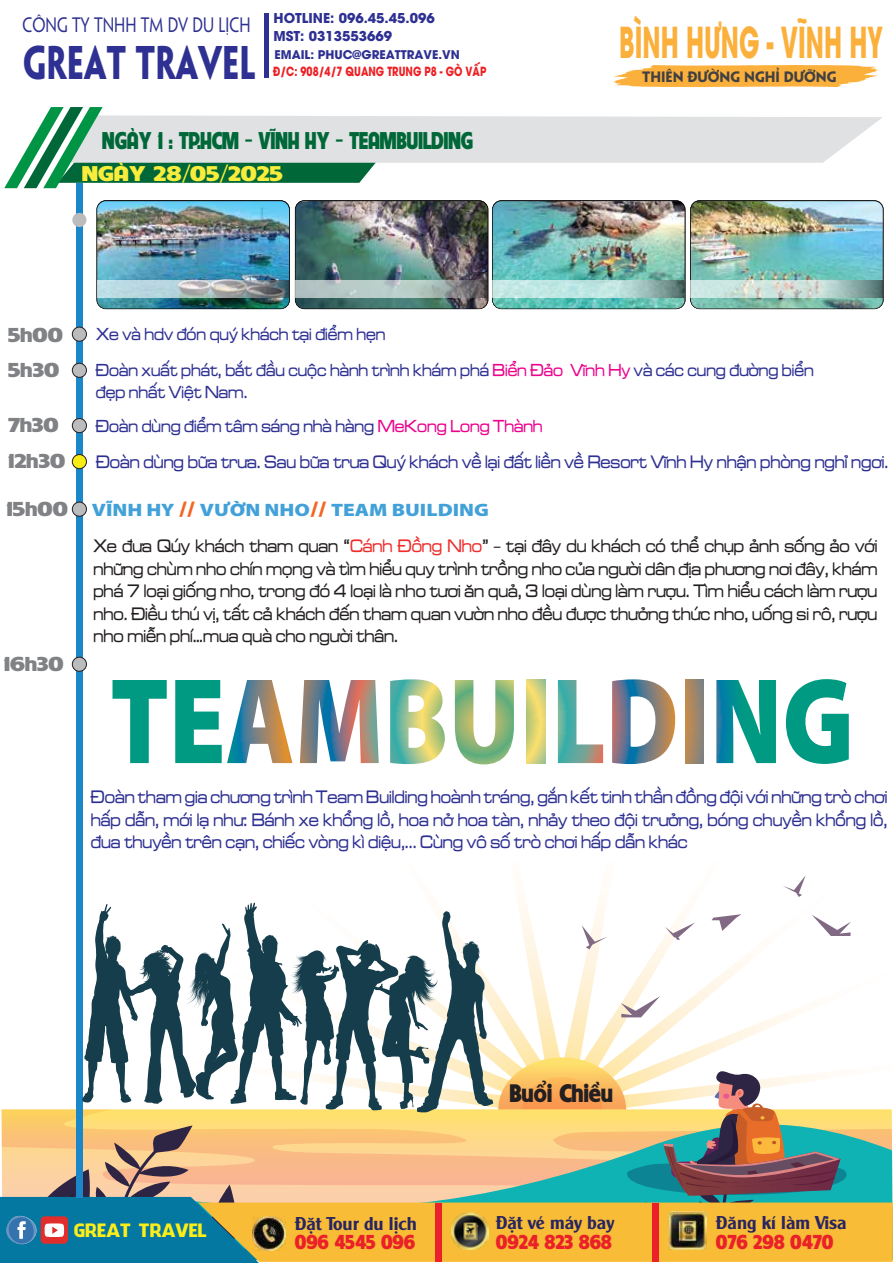
<style>
.page{position:relative;width:893px;height:1263px;background:#fff}
.page>*{position:absolute;margin:0;border:0;box-sizing:border-box;transform-origin:0 0}
.t1{font:700 42.3px "UTM Avo";color:#fbb03c;scale:.57 1}
.t2{font:700 42.3px "UTM Penumbra";color:#2e3092;scale:.75 1}
.t3{font:22.65px "UTM American Sans";color:#231f20}
.t4{font:21.6px "UTM American Sans";color:#006838;scale:.9 1}
.t5{font:19.05px "UTM American Sans";color:#f8ed3c;scale:1.32 1}
.t6{font:18.75px/22.5px "UTM Mobifone KT";color:#231f20;text-align:justify;scale:.8 1}
.t7{font:18.75px/22.5px "UTM Mobifone KT";color:#2e3092;text-align:justify;scale:.8 1}
.t8{font:18.75px "UTM Penumbra";color:#2e3092;scale:.8 1}
.t9{font:18px/36px "UTM Mobifone KT";color:#2e3092;scale:.8 1}
.t10{font:18px "UTM Alexander";color:#282560}
.t11{font:18px "UTM American Sans";color:#ea2128}
.t12{font:900 18px "Myriad Pro";color:#42a1d9;scale:1.18 1}
.t13{font:18px/35.4px "UTM American Sans";color:#808285;scale:1.32 1}
.t14{font:18px "UTM Facebook";color:#fdee19}
.t15{font:700 13.5px/18px "UTM Avo";color:#2e3092}
.t16{font:700 13.5px "UTM Penumbra";color:#414042}
.t17{font:700 12.6px "UTM Avo";color:#ed2024;scale:.78 1}
.t18{font:700 11.85px "UTM Avo";color:#2e3092}
.s1{color:#ec008c}
.s2{font-size:21px;color:#f26622}
.s3{color:#ee2d2c}
.s4{font-family:"Myriad Pro"}
</style>
<div class="page">
<div style="left:264px;top:13px;width:5px;height:64px;background:#2e3092"></div>
<svg style="left:4px;top:107px;width:879px;height:81px"></svg>
<div style="left:76px;top:183px;width:6px;height:1014px;background:#1b86c8"></div>
<div style="left:72px;top:213px;width:14px;height:14px;background:#babcbe;border-radius:50%"></div>
<div style="left:72px;top:327px;width:14px;height:14px;background:#babcbe;border-radius:50%"></div>
<div style="left:72px;top:327px;width:15px;height:14px;border:1px solid #231f20;border-radius:50%"></div>
<div style="left:72px;top:363px;width:14px;height:14px;background:#babcbe;border-radius:50%"></div>
<div style="left:72px;top:363px;width:15px;height:15px;border:1px solid #231f20;border-radius:50%"></div>
<div style="left:72px;top:418px;width:14px;height:15px;background:#babcbe;border-radius:50%"></div>
<div style="left:72px;top:418px;width:15px;height:15px;border:1px solid #231f20;border-radius:50%"></div>
<div style="left:72px;top:502px;width:14px;height:14px;background:#babcbe;border-radius:50%"></div>
<div style="left:72px;top:502px;width:15px;height:14px;border:1px solid #231f20;border-radius:50%"></div>
<div style="left:72px;top:455px;width:14px;height:14px;background:#f7ec13;border-radius:50%"></div>
<div style="left:72px;top:454px;width:15px;height:15px;border:1px solid #231f20;border-radius:50%"></div>
<div style="left:72px;top:657px;width:14px;height:14px;background:#babcbe;border-radius:50%"></div>
<div style="left:72px;top:657px;width:15px;height:14px;border:1px solid #231f20;border-radius:50%"></div>
<div style="left:295px;top:200px;width:193px;height:109px;border:2px solid #0d0a08;border-radius:9px"></div>
<img style="left:493px;top:201px;width:192px;height:107px;border-radius:9px">
<div style="left:492px;top:200px;width:193px;height:109px;border:2px solid #0d0a08;border-radius:9px"></div>
<img style="left:691px;top:201px;width:192px;height:107px;border-radius:9px">
<div style="left:690px;top:200px;width:193px;height:109px;border:2px solid #120d0a;border-radius:9px"></div>
<div style="left:96px;top:200px;width:194px;height:109px;border:2px solid #040303;border-radius:9px"></div>
<img style="left:97px;top:201px;width:192px;height:107px">
<img style="left:296px;top:201px;width:191px;height:107px">
<svg style="left:492px;top:280px;width:192px;height:17px;background:#afd3cf"></svg>
<svg style="left:296px;top:280px;width:191px;height:17px;background:#a6b3b2"></svg>
<svg style="left:97px;top:280px;width:192px;height:17px;background:#a7b8bd"></svg>
<svg style="left:691px;top:280px;width:192px;height:17px;background:#b9cfc9"></svg>
<svg style="left:612px;top:65px;width:267px;height:23px;background:#fbbd5e"></svg>
<div style="left:524px;top:677px;width:24px;height:89px;border:6px solid #fff"></div>
<svg style="left:112px;top:679px;width:402px;height:86px"></svg>
<svg style="left:527px;top:680px;width:18px;height:83px"></svg>
<svg style="left:557px;top:679px;width:119px;height:86px"></svg>
<svg style="left:685px;top:680px;width:19px;height:83px;background:#a28667"></svg>
<svg style="left:716px;top:679px;width:133px;height:85px"></svg>
<svg style="left:0;top:875px;width:893px;height:388px"></svg>
<p class="t8" style="left:23px;top:11px;width:286px">CÔNG TY TNHH TM DV DU LỊCH</p>
<p class="t15" style="left:273px;top:8px;width:163px">HOTLINE: 096.45.45.096<br>MST: 0313553669</p>
<p class="t18" style="left:274px;top:45px;width:187px">EMAIL: PHUC@GREATTRAVE.VN</p>
<p class="t17" style="left:273px;top:61px;width:275px">Đ/C: 908/4/7 QUANG TRUNG P8 - GÒ VẤP</p>
<h1 class="t2" style="left:23px;top:27px;width:311px">GREAT TRAVEL</h1>
<p class="t4" style="left:103px;top:124px;width:414px">NGÀY 1 : TP.HCM - VĨNH HY - TEAMBUILDING</p>
<p class="t5" style="left:82px;top:158px;width:154px">NGÀY 28/05/2025</p>
<h1 class="t1" style="left:619px;top:7px;width:464px">BÌNH HƯNG - VĨNH HY</h1>
<p class="t16" style="left:642px;top:65px;width:196px">THIÊN ĐƯỜNG NGHỈ DƯỠNG</p>
<p class="t13" style="left:8px;top:315px;width:43px">5h00<br>5h30</p>
<p class="t13" style="left:8px;top:406px;width:40px">7h30</p>
<p class="t13" style="left:8px;top:442px;width:45px">12h30</p>
<p class="t13" style="left:7px;top:489px;width:48px">15h00</p>
<p class="t13" style="left:4px;top:645px;width:47px">16h30</p>
<p class="t9" style="left:96px;top:315px;width:899px">Xe và hdv đón quý khách tại điểm hẹn<br>Đoàn xuất phát, bắt đầu cuộc hành trình khám phá <span class="s1">Biển Đảo Vĩnh Hy</span> và các cung đường biển</p>
<p class="t9" style="left:96px;top:373px;width:560px;line-height:34.2px">đẹp nhất Việt Nam.<br>Đoàn dùng điểm tâm sáng nhà hàng <span class="s1">MeKong Long Thành</span></p>
<p class="t7" style="left:96px;top:448px;width:992px">Đoàn dùng bữa trưa. Sau bữa trưa Quý khách về lại đất liền về Resort Vĩnh Hy nhận phòng nghỉ ngơi.</p>
<p class="t12" style="left:92px;top:497px;width:338px">VĨNH HY <span class="s2">//</span> VƯỜN NHO<span class="s2">//</span> TEAM BUILDING</p>
<p class="t6" style="left:93px;top:533px;width:982px">Xe đưa Qúy khách tham quan “<span class="s3">Cánh Đồng Nho</span>” <span class="s4">–</span> tại đây du khách có thể chụp ảnh sống ảo với những chùm nho chín mọng và tìm hiểu quy trình trồng nho của người dân địa phương nơi đây, khám phá 7 loại giống nho, trong đó 4 loại là nho tươi ăn quả, 3 loại dùng làm rượu. Tìm hiểu cách làm rượu nho. Điều thú vị, tất cả khách đến tham quan vườn nho đều được thưởng thức nho, uống si rô, rượu nho miễn phí…mua quà cho người thân.</p>
<p class="t7" style="left:91px;top:784px;width:997px">Đoàn tham gia chương trình Team Building hoành tráng, gắn kết tinh thần đồng đội với những trò chơi hấp dẫn, mới lạ như: Bánh xe khổng lồ, hoa nở hoa tàn, nhảy theo đội trưởng, bóng chuyền khổng lồ, đua thuyền trên cạn, chiếc vòng kì diệu,... Cùng vô số trò chơi hấp dẫn khác</p>
<p class="t3" style="left:510px;top:1075px;width:105px">Buổi Chiều</p>
<p class="t14" style="left:74px;top:1215px;width:135px">GREAT TRAVEL</p>
<p class="t10" style="left:295px;top:1209px;width:123px">Đặt Tour du lịch</p>
<p class="t10" style="left:496px;top:1208px;width:120px">Đặt vé máy bay</p>
<p class="t10" style="left:716px;top:1208px;width:132px">Đăng kí làm Visa</p>
<p class="t11" style="left:716px;top:1227px;width:119px">076 298 0470</p>
<p class="t11" style="left:295px;top:1227px;width:122px">096 4545 096</p>
<p class="t11" style="left:496px;top:1227px;width:118px">0924 823 868</p>
</div>
